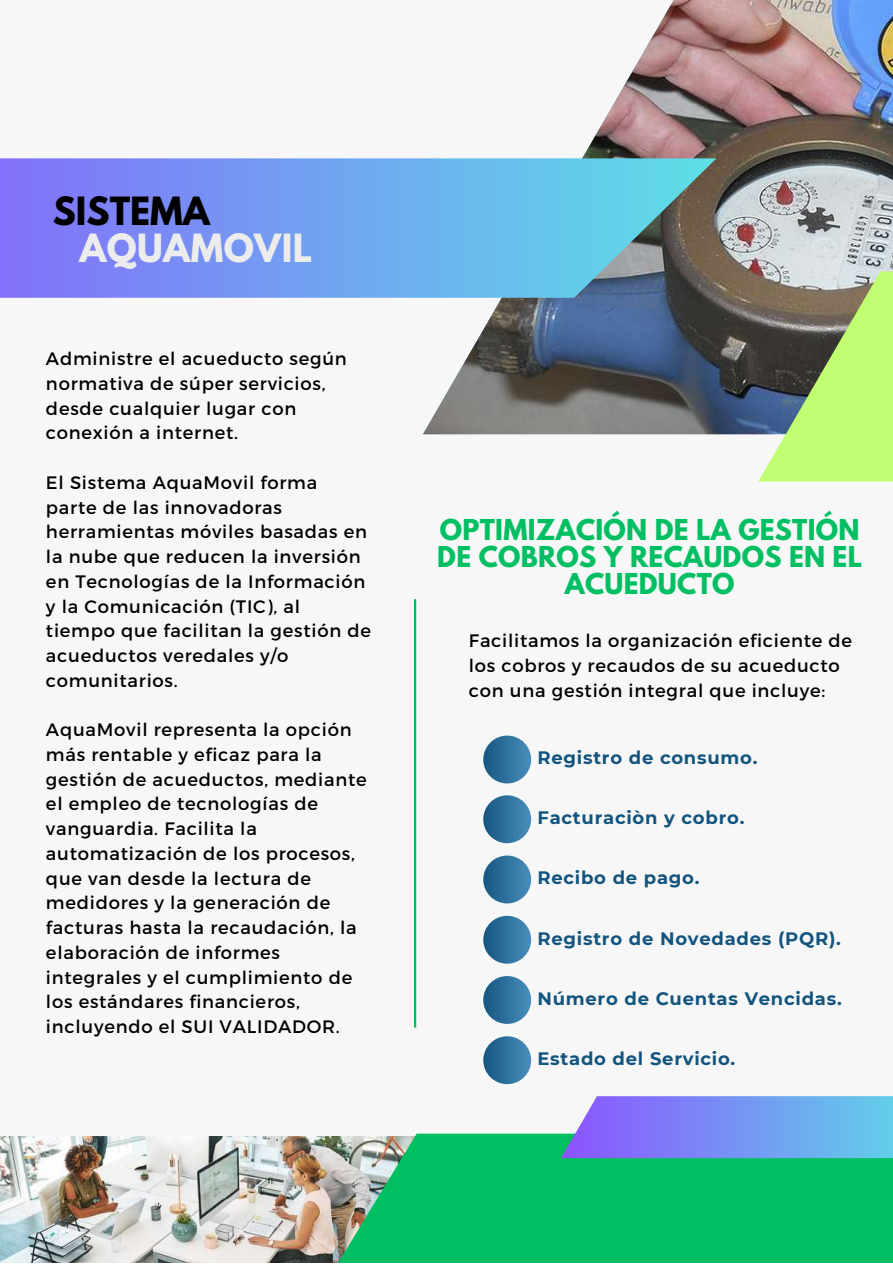
<style>
.page{position:relative;width:893px;height:1264px;background:#fff}
.page>*{position:absolute;margin:0;border:0;box-sizing:border-box;transform-origin:0 0}
.t1{font:700 34.5px "League Spartan";letter-spacing:.01em;color:#edeced}
.t2{font:700 34.5px "League Spartan";color:#000}
.t3{font:700 25.5px/27px "League Spartan";letter-spacing:.01em;color:#00bf63;text-align:center}
.t4{font:18px/24.8px "Montserrat";letter-spacing:.04em;color:#000}
.t5{font:700 18px "Montserrat";letter-spacing:.04em;color:#13547e}
</style>
<div class="page">
<div style="left:0;top:0;width:892px;height:1262px;background:#f6f7f6"></div>
<img style="left:423px;top:0;width:469px;height:434px">
<svg style="left:758px;top:271px;width:134px;height:210px;background:#9cbc70"></svg>
<svg style="left:0;top:158px;width:716px;height:140px;background:#709ce2"></svg>
<hr style="left:414px;top:599px;width:2px;height:428px;background:#00bf63">
<div style="left:483px;top:735px;width:48px;height:48px;background:linear-gradient(to right,#1f5d85,#468bb9);border-radius:50%"></div>
<div style="left:483px;top:795px;width:48px;height:48px;background:linear-gradient(to right,#1d5c85,#468bb9);border-radius:50%"></div>
<div style="left:483px;top:855px;width:48px;height:48px;background:linear-gradient(to right,#1e5d85,#468bb9);border-radius:50%"></div>
<div style="left:483px;top:915px;width:48px;height:48px;background:linear-gradient(to right,#205e86,#478bb9);border-radius:50%"></div>
<div style="left:483px;top:976px;width:48px;height:47px;background:linear-gradient(to right,#195982,#478cba);border-radius:50%"></div>
<div style="left:483px;top:1036px;width:48px;height:48px;background:linear-gradient(to right,#1d5c84,#468bb9);border-radius:50%"></div>
<img style="left:0;top:1136px;width:331px;height:126px">
<div style="left:331px;top:1133px;width:561px;height:129px;background:#00bf63"></div>
<svg style="left:561px;top:1096px;width:331px;height:62px;background:#7b98f2"></svg>
<h1 class="t2" style="left:53px;top:194px;width:159px">SISTEMA</h1>
<h1 class="t1" style="left:80px;top:231px;width:234px">AQUAMOVIL</h1>
<p class="t4" style="left:46px;top:345px;width:302px">Administre el acueducto según normativa de súper servicios, desde cualquier lugar con conexión a internet.</p>
<p class="t4" style="left:46px;top:469px;width:326px">El Sistema AquaMovil forma parte de las innovadoras herramientas móviles basadas en la nube que reducen la inversión en Tecnologías de la Información y la Comunicación (TIC), al tiempo que facilitan la gestión de acueductos veredales y/o comunitarios.</p>
<p class="t4" style="left:46px;top:716px;width:322px">AquaMovil representa la opción más rentable y eficaz para la gestión de acueductos, mediante el empleo de tecnologías de vanguardia. Facilita la automatización de los procesos, que van desde la lectura de medidores y la generación de facturas hasta la recaudación, la elaboración de informes integrales y el cumplimiento de los estándares financieros, incluyendo el SUI VALIDADOR.</p>
<h2 class="t3" style="left:437px;top:519px;width:426px">OPTIMIZACIÓN DE LA GESTIÓN<br>DE COBROS Y RECAUDOS EN EL<br>ACUEDUCTO</h2>
<p class="t4" style="left:469px;top:627px;width:385px">Facilitamos la organización eficiente de los cobros y recaudos de su acueducto con una gestión integral que incluye:</p>
<p class="t5" style="left:537px;top:746px;width:221px">Registro de consumo.</p>
<p class="t5" style="left:537px;top:806px;width:208px">Facturaciòn y cobro.</p>
<p class="t5" style="left:537px;top:866px;width:163px">Recibo de pago.</p>
<p class="t5" style="left:537px;top:927px;width:305px">Registro de Novedades (PQR).</p>
<p class="t5" style="left:537px;top:987px;width:306px">Número de Cuentas Vencidas.</p>
<p class="t5" style="left:537px;top:1047px;width:199px">Estado del Servicio.</p>
</div>
